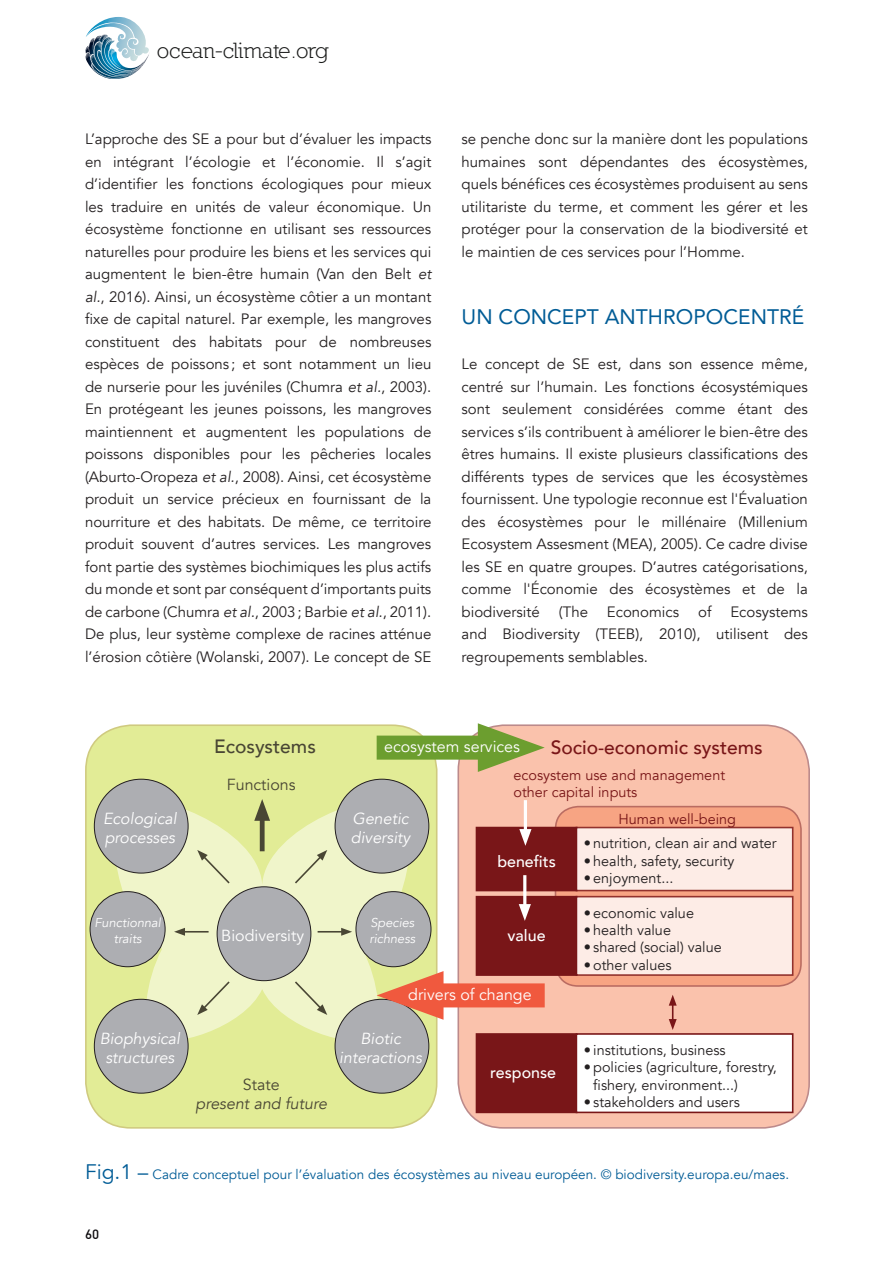
<style>
.page{position:relative;width:893px;height:1263px;background:#fff}
.page>*{position:absolute;margin:0;border:0;box-sizing:border-box;transform-origin:0 0}
.t1{font:22.5px "Nilland";letter-spacing:-.03em;color:#191a19}
.t2{font:21px "Avenir LT";color:#015c96}
.Paragraphe{font:500 19.2px "Avenir";color:#791618}
.Paragraphe-2{font:500 19.2px "Avenir";color:#494634}
.Paragraphe-3{font:italic 16.05px/19.2px "Avenir";color:#fff;text-align:center}
.Paragraphe-4{font:16.05px "Avenir";color:#fff}
.Paragraphe-5{font:500 16.05px "Avenir";color:#fff}
.Paragraphe-6{font:italic 16.05px "Avenir";color:#494634}
.Paragraphe-7{font:16.05px "Avenir";color:#494634}
.t3{font:15px/22.5px "Avenir";color:#231f20;text-align:justify}
.t4{font:14.4px/17.2px "Avenir";color:#231f20}
.Paragraphe-8{font:14.4px/17.2px "Avenir";color:#791618}
.Titre_fiche{font:13.5px "Avenir";color:#015c96}
.t5{font:500 13.2px "DIN";color:#0c0a0d}
.Paragraphe-9{font:italic 12.75px/15.5px "Avenir";color:#fff}
.s1{font-style:italic}
.s2{font-family:"Helvetica Neue LT";font-stretch:condensed}
.s3{font-size:21px}
</style>
<div class="page">
<svg style="left:85px;top:17px;width:64px;height:56px"></svg>
<div style="left:86px;top:725px;width:351px;height:403px;background:#e2ec96;border-radius:45px"></div>
<div style="left:85px;top:724px;width:352px;height:405px;border:2px solid #a09600;border-radius:45px"></div>
<div style="left:458px;top:725px;width:351px;height:403px;background:#fac2ac;border-radius:45px"></div>
<div style="left:457px;top:724px;width:353px;height:405px;border:2px solid #791618;border-radius:45px"></div>
<svg style="left:555px;top:807px;width:246px;height:179px;background:#f3a080"></svg>
<div style="left:555px;top:806px;width:247px;height:181px;border:2px solid #791618;border-radius:23px"></div>
<svg style="left:113px;top:798px;width:299px;height:244px;fill:#f0f5ca"></svg>
<div style="left:217px;top:887px;width:94px;height:94px;background:#adaeb2;border-radius:50%"></div>
<div style="left:335px;top:779px;width:94px;height:94px;background:#adaeb2;border-radius:50%"></div>
<div style="left:94px;top:779px;width:94px;height:94px;background:#adaeb2;border-radius:50%"></div>
<div style="left:335px;top:999px;width:94px;height:94px;background:#adaeb2;border-radius:50%"></div>
<div style="left:94px;top:999px;width:94px;height:94px;background:#adaeb2;border-radius:50%"></div>
<div style="left:356px;top:892px;width:75px;height:75px;background:#adaeb2;border-radius:50%"></div>
<div style="left:356px;top:891px;width:75px;height:76px;border:1px solid #231f20;border-radius:50%"></div>
<div style="left:90px;top:892px;width:75px;height:75px;background:#adaeb2;border-radius:50%"></div>
<div style="left:90px;top:891px;width:75px;height:76px;border:1px solid #231f20;border-radius:50%"></div>
<div style="left:260px;top:812px;width:5px;height:39px;background:#494634"></div>
<svg style="left:254px;top:799px;width:16px;height:22px"></svg>
<svg style="left:669px;top:995px;width:8px;height:35px"></svg>
<svg style="left:293px;top:850px;width:34px;height:35px"></svg>
<svg style="left:197px;top:850px;width:34px;height:35px"></svg>
<svg style="left:293px;top:980px;width:34px;height:35px"></svg>
<svg style="left:197px;top:980px;width:34px;height:35px"></svg>
<svg style="left:318px;top:928px;width:34px;height:8px"></svg>
<svg style="left:174px;top:928px;width:35px;height:8px"></svg>
<div style="left:377px;top:736px;width:127px;height:24px;background:#6c9e2f"></div>
<svg style="left:478px;top:723px;width:67px;height:49px"></svg>
<div style="left:418px;top:983px;width:127px;height:24px;background:#f0593e"></div>
<svg style="left:377px;top:971px;width:66px;height:49px"></svg>
<div style="left:476px;top:827px;width:101px;height:64px;background:#791618"></div>
<div style="left:576px;top:827px;width:217px;height:64px;background:#fdece6;border:2px solid #791618"></div>
<div style="left:476px;top:896px;width:101px;height:80px;background:#791618;border:2px solid #791618"></div>
<div style="left:576px;top:896px;width:217px;height:80px;background:#fdece6;border:2px solid #791618"></div>
<div style="left:476px;top:1033px;width:101px;height:80px;background:#791618;border:2px solid #791618"></div>
<div style="left:576px;top:1033px;width:217px;height:80px;background:#fff;border:2px solid #791618"></div>
<hr style="left:523px;top:875px;width:3px;height:35px;background:#fff">
<svg style="left:519px;top:904px;width:12px;height:17px"></svg>
<hr style="left:524px;top:800px;width:3px;height:35px;background:#fff">
<svg style="left:519px;top:829px;width:12px;height:17px"></svg>
<h1 class="t1" style="left:157px;top:38px;width:173px">ocean-climate.org</h1>
<p class="t3" style="left:85px;top:128px;width:348px">L’approche des SE a pour but d’évaluer les impacts en intégrant l’écologie et l’économie. Il s’agit d’identifier les fonctions écologiques pour mieux les traduire en unités de valeur économique. Un écosystème fonctionne en utilisant ses ressources naturelles pour produire les biens et les services qui augmentent le bien-être humain (Van den Belt <span class="s1">et al.</span>, 2016). Ainsi, un écosystème côtier a un montant fixe de capital naturel. Par exemple, les mangroves constituent des habitats pour de nombreuses espèces de poissons ; et sont notamment un lieu de nurserie pour les juvéniles (Chumra <span class="s1">et al.</span>, 2003).<br>En protégeant les jeunes poissons, les mangroves maintiennent et augmentent les populations de poissons disponibles pour les pêcheries locales (Aburto-Oropeza <span class="s1">et al.</span>, 2008). Ainsi, cet écosystème produit un service précieux en fournissant de la nourriture et des habitats. De même, ce territoire produit souvent d’autres services. Les mangroves font partie des systèmes biochimiques les plus actifs du monde et sont par conséquent d’importants puits de carbone (Chumra <span class="s1">et al.</span>, 2003; Barbie <span class="s1">et al.</span>, 2011).<br>De plus, leur système complexe de racines atténue l’érosion côtière (Wolanski, 2007). Le concept de SE</p>
<p class="t3" style="left:462px;top:128px;width:348px">se penche donc sur la manière dont les populations humaines sont dépendantes des écosystèmes, quels bénéfices ces écosystèmes produisent au sens utilitariste du terme, et comment les gérer et les protéger pour la conservation de la biodiversité et le maintien de ces services pour l’Homme.</p>
<p class="t2" style="left:462px;top:305px;width:344px">UN CONCEPT ANTHROPOCENTRÉ</p>
<p class="t3" style="left:462px;top:353px;width:348px">Le concept de SE est, dans son essence même, centré sur l’humain. Les fonctions écosystémiques sont seulement considérées comme étant des services s’ils contribuent à améliorer le bien-être des êtres humains. Il existe plusieurs classifications des différents types de services que les écosystèmes fournissent. Une typologie reconnue est l'Évaluation des écosystèmes pour le millénaire (Millenium Ecosystem Assesment (MEA), 2005). Ce cadre divise les SE en quatre groupes. D’autres catégorisations, comme l'Économie des écosystèmes et de la biodiversité</p>
<p class="t3" style="left:559px;top:600px;width:31px">(The</p>
<p class="t3" style="left:607px;top:600px;width:74px">Economics</p>
<p class="t3" style="left:698px;top:600px;width:15px">of</p>
<p class="t3" style="left:462px;top:600px;width:348px;text-indent:269px">Ecosystems and Biodiversity (TEEB), 2010), utilisent des regroupements semblables.</p>
<p class="Paragraphe-3" style="left:103px;top:809px;width:75px;text-align:left">Ecological processes</p>
<p class="Paragraphe-9" style="left:95px;top:915px;width:68px;text-align:center">Functionnal traits</p>
<p class="Paragraphe-3" style="left:100px;top:1029px;width:82px">Biophysical structures</p>
<p class="Paragraphe-2" style="left:214px;top:729px;width:103px">Ecosystems</p>
<p class="Paragraphe" style="left:551px;top:730px;width:213px">Socio-economic systems</p>
<p class="Paragraphe-8" style="left:514px;top:766px;width:213px">ecosystem use and management other capital inputs</p>
<p class="Paragraphe-3" style="left:353px;top:809px;width:58px">Genetic</p>
<p class="Paragraphe-8" style="left:618px;top:811px;width:119px">Human well-being</p>
<p class="Paragraphe-3" style="left:351px;top:828px;width:61px">diversity</p>
<p class="Paragraphe-4" style="left:384px;top:737px;width:137px">ecosystem services</p>
<p class="Paragraphe-7" style="left:227px;top:775px;width:70px">Functions</p>
<p class="t4" style="left:584px;top:835px;width:195px"><span class="s2">•</span> nutrition, clean air and water</p>
<p class="t4" style="left:584px;top:852px;width:152px"><span class="s2">•</span> health, safety, security</p>
<p class="t4" style="left:584px;top:870px;width:91px"><span class="s2">•</span> enjoyment...</p>
<p class="Paragraphe-5" style="left:497px;top:848px;width:60px">benefits</p>
<p class="Paragraphe-4" style="left:221px;top:926px;width:84px">Biodiversity</p>
<p class="Paragraphe-9" style="left:369px;top:915px;width:47px">Species richness</p>
<p class="Paragraphe-5" style="left:508px;top:921px;width:39px">value</p>
<p class="Paragraphe-7" style="left:243px;top:1075px;width:38px">State</p>
<p class="Paragraphe-6" style="left:196px;top:1094px;width:133px">present and future</p>
<p class="Paragraphe-4" style="left:408px;top:984px;width:125px">drivers of change</p>
<p class="Paragraphe-3" style="left:339px;top:1029px;width:84px">Biotic interactions</p>
<p class="Paragraphe-5" style="left:490px;top:1059px;width:67px">response</p>
<p class="t4" style="left:584px;top:904px;width:112px"><span class="s2">•</span> economic value</p>
<p class="t4" style="left:584px;top:921px;width:89px"><span class="s2">•</span> health value</p>
<p class="t4" style="left:584px;top:939px;width:140px"><span class="s2">•</span> shared (social) value</p>
<p class="t4" style="left:584px;top:956px;width:89px"><span class="s2">•</span> other values</p>
<p class="t4" style="left:584px;top:1041px;width:144px"><span class="s2">•</span> institutions, business</p>
<p class="t4" style="left:593px;top:1059px;width:185px;text-indent:-10px"><span class="s2">•</span> policies (agriculture, forestry, fishery, environment...)</p>
<p class="t4" style="left:584px;top:1093px;width:158px"><span class="s2">•</span> stakeholders and users</p>
<p class="Titre_fiche" style="left:85px;top:1166px;width:706px"><span class="s3">Fig.1 –</span> Cadre conceptuel pour l’évaluation des écosystèmes au niveau européen. © biodiversity.europa.eu/maes.</p>
<p class="t5" style="left:85px;top:1225px;width:16px">60</p>
</div>
